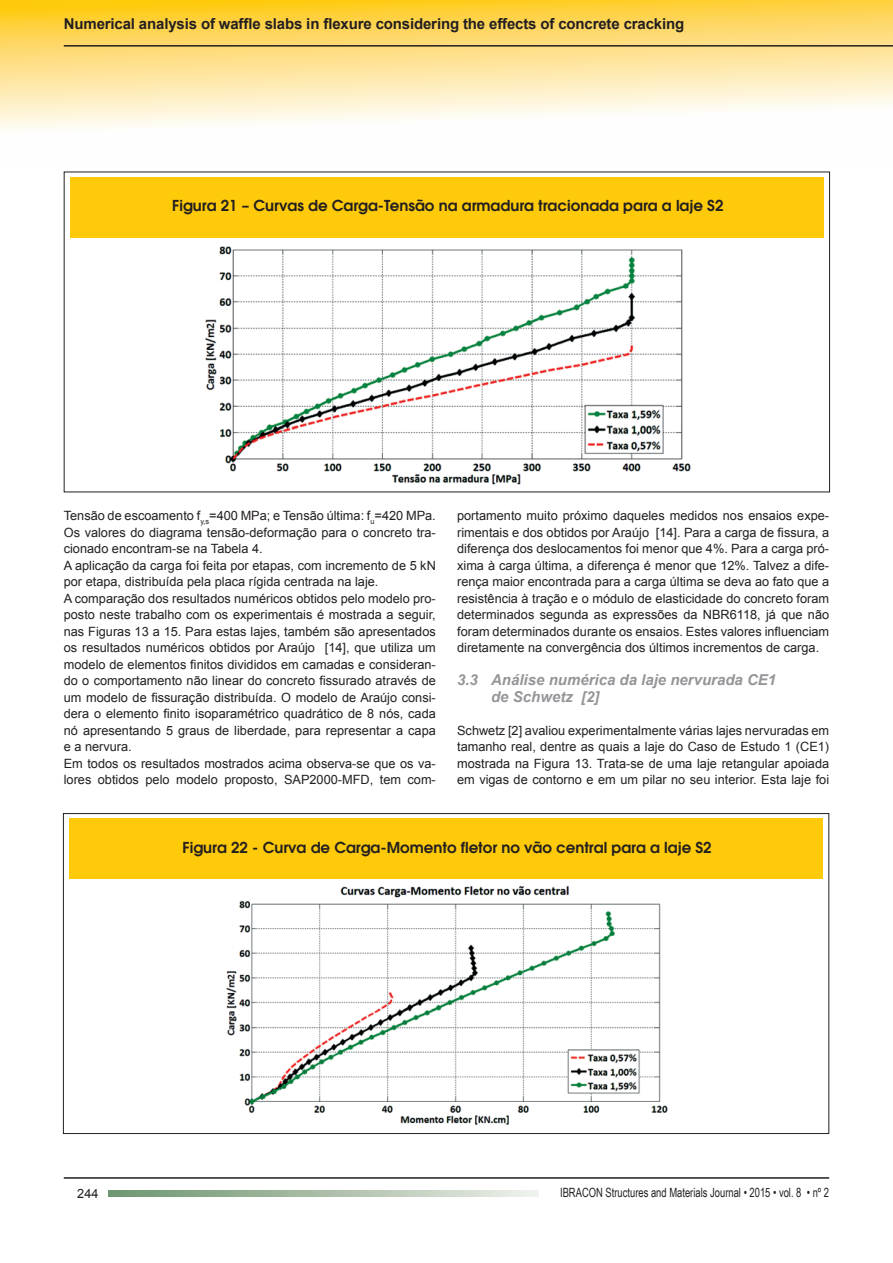
<style>
.page{position:relative;width:893px;height:1263px;background:#fff}
.page>*{position:absolute;margin:0;border:0;box-sizing:border-box;transform-origin:0 0}
.t1{font:600 15px "Avant Garde";color:#231f20}
.t2{font:700 15px "Arial";letter-spacing:-.01em;color:#231f20}
.t3{font:italic 700 15px/16.5px "Arial";color:#939598}
.t4{font:12.75px/16.5px "Arial";color:#231f20;text-align:justify}
.t5{font:12.75px "Arial Narrow";color:#231f20;scale:.9 1}
</style>
<div class="page">
<svg style="left:0;top:0;width:893px;height:130px;background:#fee498"></svg>
<hr style="left:64px;top:1177px;width:765px;height:2px;background:#231f20">
<hr style="left:64px;top:45px;width:829px;height:2px;background:#231f20">
<svg style="left:108px;top:1190px;width:431px;height:6px;background:#acc0aa"></svg>
<div style="left:70px;top:177px;width:753px;height:60px;background:#feca0a"></div>
<img style="left:205px;top:246px;width:486px;height:239px">
<div style="left:70px;top:819px;width:753px;height:60px;background:#feca0a"></div>
<img style="left:226px;top:886px;width:442px;height:239px">
<p class="t2" style="left:64px;top:13px;width:622px">Numerical analysis of waffle slabs in flexure considering the effects of concrete cracking</p>
<p class="t1" style="left:172px;top:196px;width:553px">Figura 21 – Curvas de Carga-Tensão na armadura tracionada para a laje S2</p>
<p class="t4" style="left:64px;top:507px;width:374px;text-align:left">Tensão de escoamento f<sub>y,s</sub>=400 MPa; e Tensão última: f<sub>u</sub>=420 MPa.<br>Os valores do diagrama tensão-deformação para o concreto tra&shy;cionado encontram-se na Tabela 4.<br>A aplicação da carga foi feita por etapas, com incremento de 5 kN por etapa, distribuída pela placa rígida centrada na laje.<br>A comparação dos resultados numéricos obtidos pelo modelo pro&shy;posto neste trabalho com os experimentais é mostrada a seguir, nas Figuras 13 a 15. Para estas lajes, também são apresentados os resultados numéricos obtidos por Araújo [14], que utiliza um modelo de elementos finitos divididos em camadas e consideran&shy;do o comportamento não linear do concreto fissurado através de um modelo de fissuração distribuída. O modelo de Araújo consi&shy;dera o elemento finito isoparamétrico quadrático de 8 nós, cada nó apresentando 5 graus de liberdade, para representar a capa e a nervura.<br>Em todos os resultados mostrados acima observa-se que os va&shy;lores obtidos pelo modelo proposto, SAP2000-MFD, tem com-</p>
<p class="t4" style="left:457px;top:507px;width:374px">portamento muito próximo daqueles medidos nos ensaios expe&shy;rimentais e dos obtidos por Araújo [14]. Para a carga de fissura, a diferença dos deslocamentos foi menor que 4%. Para a carga pró&shy;xima à carga última, a diferença é menor que 12%. Talvez a dife&shy;rença maior encontrada para a carga última se deva ao fato que a resistência à tração e o módulo de elasticidade do concreto foram determinados segunda as expressões da NBR6118, já que não foram determinados durante os ensaios. Estes valores influenciam diretamente na convergência dos últimos incrementos de carga.</p>
<p class="t3" style="left:491px;top:672px;width:287px;text-indent:-34px">3.3 Análise numérica da laje nervurada CE1 de Schwetz [2]</p>
<p class="t4" style="left:457px;top:722px;width:374px">Schwetz [2] avaliou experimentalmente várias lajes nervuradas em tamanho real, dentre as quais a laje do Caso de Estudo 1 (CE1) mostrada na Figura 13. Trata-se de uma laje retangular apoiada em vigas de contorno e em um pilar no seu interior. Esta laje foi</p>
<p class="t1" style="left:183px;top:838px;width:531px">Figura 22 - Curva de Carga-Momento fletor no vão central para a laje S2</p>
<p class="t4" style="left:77px;top:1185px;width:23px">244</p>
<p class="t5" style="left:560px;top:1183px;width:300px">IBRACON Structures and Materials Journal • 2015 • vol. 8 • nº 2</p>
</div>
